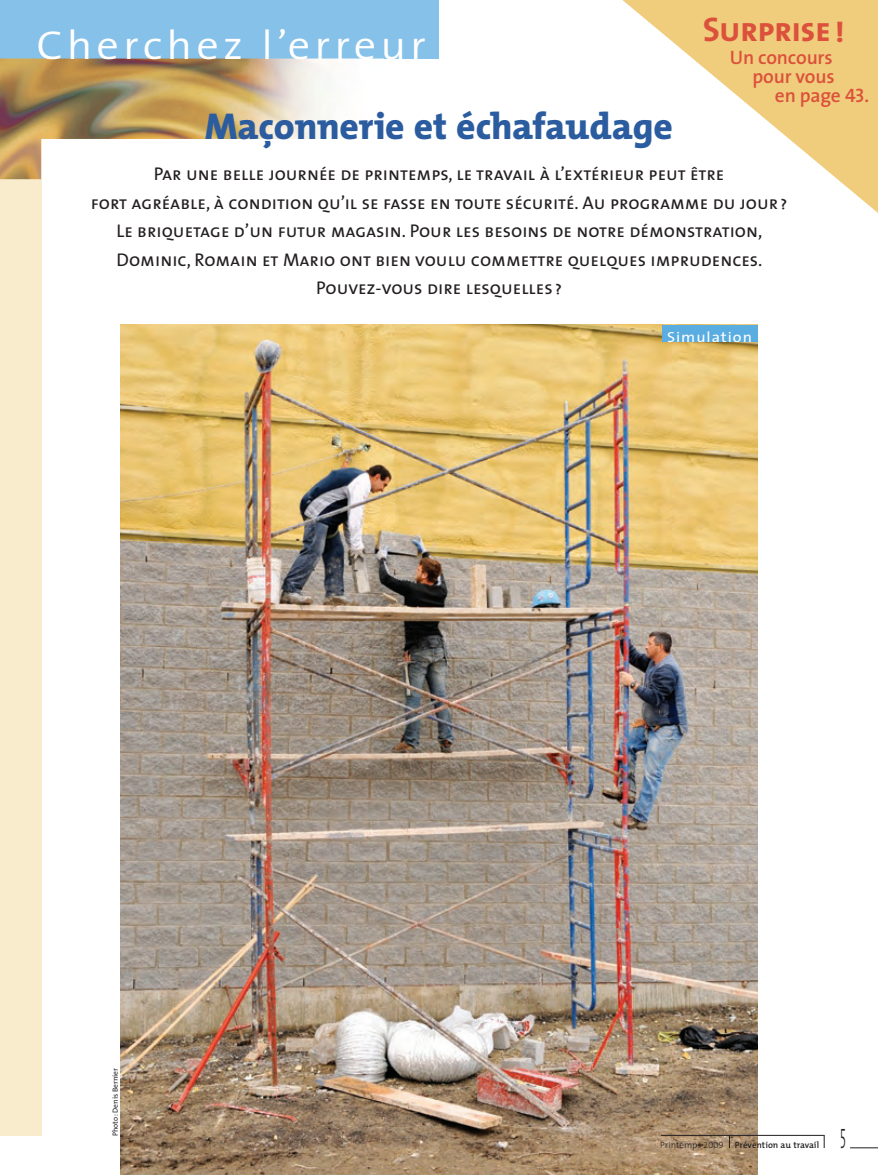
<style>
.page{position:relative;width:878px;height:1175px;background:#fff}
.page>*{position:absolute;margin:0;border:0;box-sizing:border-box;transform-origin:0 0}
.t1{font:300 40.5px "The Sans";letter-spacing:.095em;color:#fff;scale:1.1 1}
.t2{font:800 37.5px "The Mix";letter-spacing:-.005em;color:#2b5c9f}
.t3{font:34.2px "The Sans Bold Caps";letter-spacing:-.02em;color:#dc513b}
.t4{font:28.2px "The Sans Light Caps";color:#231f20;scale:.45 1}
.t5{font:600 19.5px "The Sans";letter-spacing:-.01em;color:#dc513b}
.t6{font:18.45px/28.5px "The Sans Caps";color:#231f20;text-align:center}
.t7{font:14.55px "The Sans";letter-spacing:.06em;color:#fff;scale:1.1 1}
.t8{font:600 9px "The Mix";color:#231f20}
.t9{font:7.5px "The Mix";color:#231f20}
.s1{font-family:"The Sans Semi Bold Caps";font-weight:400}
.s2{font-weight:300}
.s3{font-family:"The Mix Light Caps";font-weight:400}
</style>
<div class="page">
<svg style="left:622px;top:0;width:255px;height:212px"></svg>
<img style="left:120px;top:325px;width:637px;height:849px">
<div style="left:662px;top:325px;width:95px;height:17px;background:#5aade0"></div>
<div style="left:0;top:179px;width:41px;height:956px;background:#f8eccc"></div>
<div style="left:0;top:0;width:438px;height:58px;background:#86c1e9"></div>
<img style="left:0;top:58px;width:384px;height:121px">
<svg style="left:850px;top:1147px;width:28px;height:1px"></svg>
<hr style="left:661px;top:1135px;width:163px;height:1px;background:#231f20">
<svg style="left:729px;top:1136px;width:1px;height:12px"></svg>
<svg style="left:823px;top:1135px;width:1px;height:13px"></svg>
<h1 class="t1" style="left:36px;top:11px;width:356px">Cherchez l’erreur</h1>
<h3 class="t3" style="left:702px;top:1px;width:143px">Surprise !</h3>
<p class="t5" style="left:729px;top:42px;width:104px">Un concours</p>
<p class="t5" style="left:752px;top:60px;width:84px">pour vous</p>
<p class="t5" style="left:774px;top:79px;width:96px">en page <span class="s1">43.</span></p>
<h2 class="t2" style="left:205px;top:95px;width:469px">Maçonnerie et échafaudage</h2>
<p class="t6" style="left:91px;top:159px;width:698px">Par une belle journée de printemps, le travail à l’extérieur peut être<br>fort agréable, à condition qu’il se fasse en toute sécurité. Au programme du jour?<br>Le briquetage d’un futur magasin. Pour les besoins de notre démonstration, Dominic, Romain et Mario ont bien voulu commettre quelques imprudences.<br>Pouvez-vous dire lesquelles ?</p>
<p class="t7" style="left:667px;top:325px;width:79px">Simulation</p>
<p class="t9" style="left:109px;top:1136px;width:70px;rotate:-90deg">Photo : Denis Bernier</p>
<p class="t8" style="left:660px;top:1137px;width:160px"><span class="s2">Printemps</span> <span class="s3">2009</span> Prévention au travail</p>
<h3 class="t4" style="left:840px;top:1115px;width:15px">5</h3>
</div>
